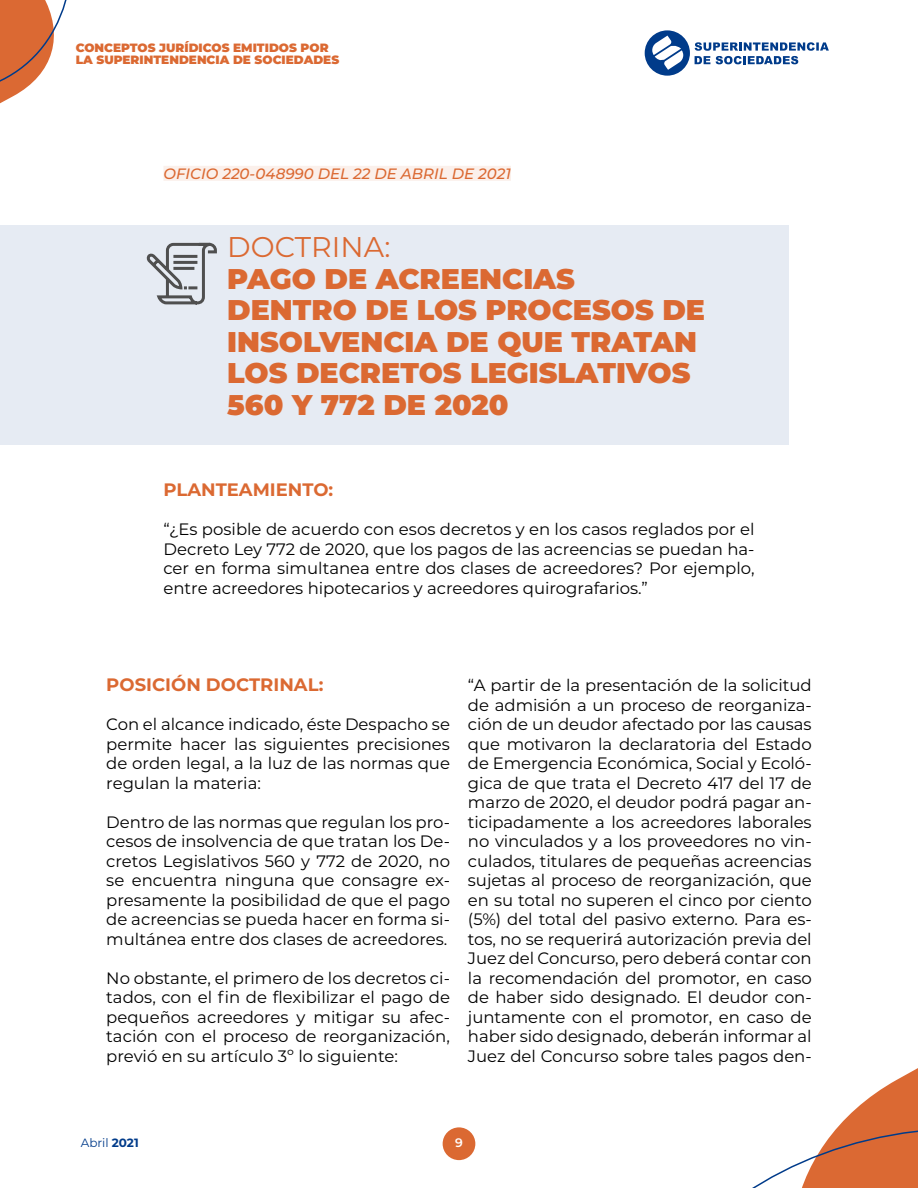
<style>
.page{position:relative;width:918px;height:1188px;background:#fff}
.page>*{position:absolute;margin:0;border:0;box-sizing:border-box;transform-origin:0 0}
.t1{font:900 28.5px/31.5px "Montserrat";color:#db6932}
.t2{font:28.5px "Montserrat";color:#db6932}
.t3{font:700 18px "Montserrat";color:#db6932}
.t4{font:16.5px/19.5px "Montserrat";color:#000;text-align:justify}
.t5{font:italic 500 15px "Montserrat";color:#db6932}
.t6{font:600 12.3px "Montserrat";color:#fff}
.t7{font:900 12px/12px "Montserrat";color:#db6932}
.t8{font:12px "Montserrat";color:#003b8a}
.s1{font-weight:700}
</style>
<div class="page">
<svg style="left:752px;top:1068px;width:166px;height:120px"></svg>
<div style="left:443px;top:1127px;width:32px;height:33px;background:#db6932;border-radius:50%"></div>
<svg style="left:645px;top:30px;width:184px;height:46px"></svg>
<svg style="left:0;top:0;width:67px;height:104px"></svg>
<div style="left:0;top:225px;width:788px;height:219px;background:#e6ebf3"></div>
<svg style="left:146px;top:242px;width:71px;height:63px"></svg>
<div style="left:163px;top:166px;width:348px;height:15px;background:#fbf0eb"></div>
<p class="t7" style="left:76px;top:41px;width:265px">CONCEPTOS JURÍDICOS EMITIDOS POR<br>LA SUPERINTENDENCIA DE SOCIEDADES</p>
<p class="t5" style="left:163px;top:164px;width:349px">OFICIO 220-048990 DEL 22 DE ABRIL DE 2021</p>
<h1 class="t2" style="left:227px;top:228px;width:165px">DOCTRINA:</h1>
<h1 class="t1" style="left:227px;top:261px;width:479px">PAGO DE ACREENCIAS<br>DENTRO DE LOS PROCESOS DE<br>INSOLVENCIA DE QUE TRATAN<br>LOS DECRETOS LEGISLATIVOS<br>560 Y 772 DE 2020</h1>
<p class="t3" style="left:163px;top:477px;width:171px">PLANTEAMIENTO:</p>
<p class="t4" style="left:163px;top:519px;width:593px">“¿Es posible de acuerdo con esos decretos y en los casos reglados por el Decreto Ley 772 de 2020, que los pagos de las acreencias se puedan ha&shy;cer en forma simultanea entre dos clases de acreedores? Por ejemplo, entre acreedores hipotecarios y acreedores quirografarios.”</p>
<p class="t3" style="left:106px;top:672px;width:219px">POSICIÓN DOCTRINAL:</p>
<p class="t4" style="left:106px;top:714px;width:345px">Con el alcance indicado, éste Despacho se permite hacer las siguientes precisiones de orden legal, a la luz de las normas que regulan la materia:</p>
<p class="t4" style="left:106px;top:812px;width:345px">Dentro de las normas que regulan los pro&shy;cesos de insolvencia de que tratan los De&shy;cretos Legislativos 560 y 772 de 2020, no se encuentra ninguna que consagre ex&shy;presamente la posibilidad de que el pago de acreencias se pueda hacer en forma si&shy;multánea entre dos clases de acreedores.</p>
<p class="t4" style="left:106px;top:968px;width:345px">No obstante, el primero de los decretos ci&shy;tados, con el fin de flexibilizar el pago de pequeños acreedores y mitigar su afec&shy;tación con el proceso de reorganización, previó en su artículo 3º lo siguiente:</p>
<p class="t4" style="left:468px;top:675px;width:345px">“A partir de la presentación de la solicitud de admisión a un proceso de reorganiza&shy;ción de un deudor afectado por las causas que motivaron la declaratoria del Estado de Emergencia Económica, Social y Ecoló&shy;gica de que trata el Decreto 417 del 17 de marzo de 2020, el deudor podrá pagar an&shy;ticipadamente a los acreedores laborales no vinculados y a los proveedores no vin&shy;culados, titulares de pequeñas acreencias sujetas al proceso de reorganización, que en su total no superen el cinco por ciento (5%) del total del pasivo externo. Para es&shy;tos, no se requerirá autorización previa del Juez del Concurso, pero deberá contar con la recomendación del promotor, en caso de haber sido designado. El deudor con&shy;juntamente con el promotor, en caso de haber sido designado, deberán informar al Juez del Concurso sobre tales pagos den-</p>
<p class="t8" style="left:81px;top:1134px;width:59px">Abril <span class="s1">2021</span></p>
<p class="t6" style="left:455px;top:1134px;width:9px">9</p>
</div>
